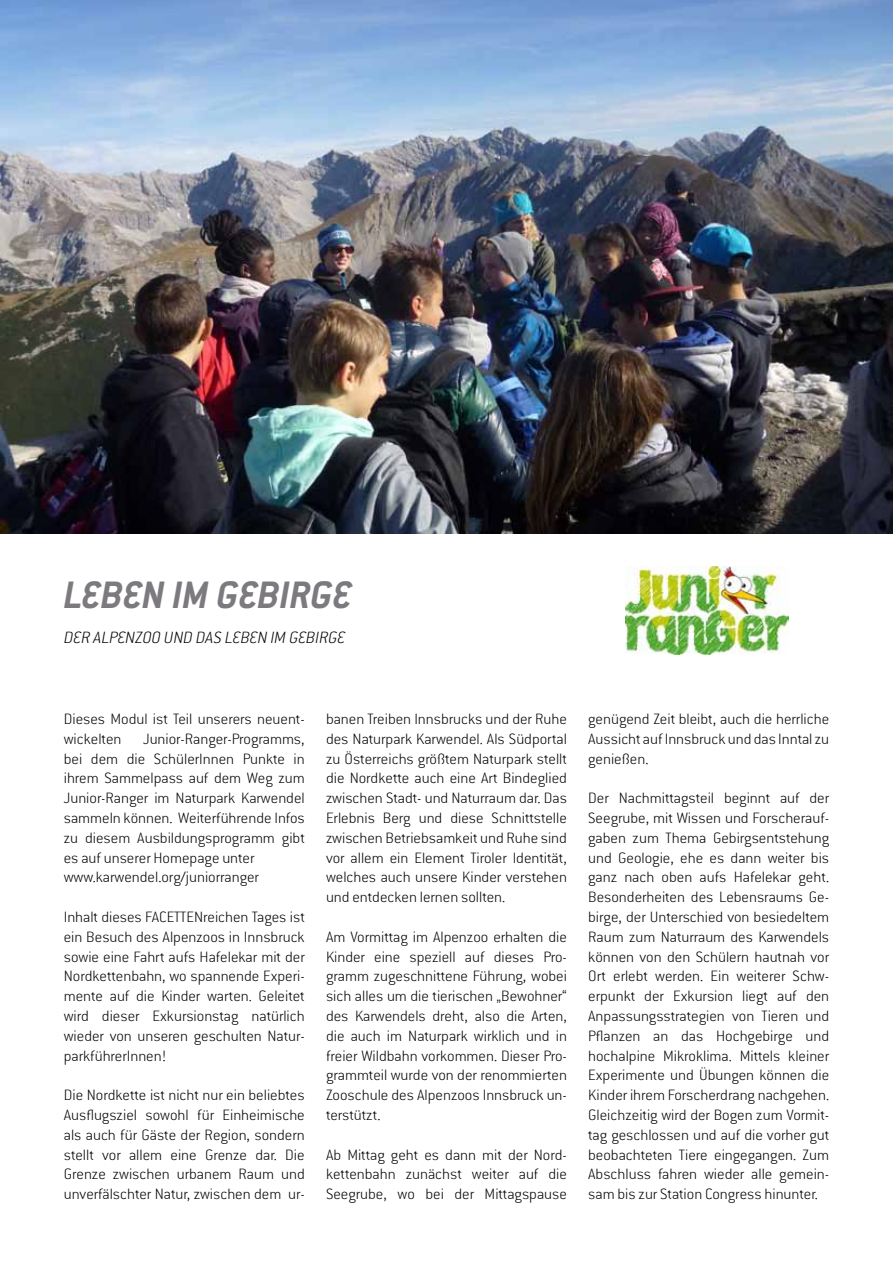
<style>
.page{position:relative;width:893px;height:1263px;background:#fff}
.page>*{position:absolute;margin:0;border:0;box-sizing:border-box;transform-origin:0 0}
.t1{font:italic 700 42px "Conduit ITC Pro";letter-spacing:-.005em;color:#7c7a7f}
.t2{font:italic 200 18px "Conduit ITC Pro";color:#000}
.t3{font:200 16.5px/19.8px "Conduit ITC Pro";color:#000;text-align:justify}
</style>
<div class="page">
<img style="left:0;top:0;width:893px;height:534px">
<img style="left:625px;top:567px;width:163px;height:87px">
<h1 class="t1" style="left:64px;top:570px;width:290px">LEBEN IM GEBIRGE</h1>
<p class="t2" style="left:64px;top:627px;width:283px">DER ALPENZOO UND DAS LEBEN IM GEBIRGE</p>
<p class="t3" style="left:64px;top:709px;width:242px">Dieses Modul ist Teil unserers neuent&shy;wickelten</p>
<p class="t3" style="left:64px;top:729px;width:242px;text-align:left;text-indent:79px">Junior-Ranger-Programms, bei dem die SchülerInnen Punkte in ihrem Sammelpass auf dem Weg zum Junior-Ranger im Naturpark Karwendel sammeln können. Weiterführende Infos zu diesem Ausbildungsprogramm gibt es auf unserer Homepage unter www.karwendel.org/juniorranger</p>
<p class="t3" style="left:64px;top:907px;width:242px">Inhalt dieses FACETTENreichen Tages ist ein Besuch des Alpenzoos in Innsbruck sowie eine Fahrt aufs Hafelekar mit der Nordkettenbahn, wo spannende Experi&shy;mente auf die Kinder warten. Geleitet wird dieser Exkursionstag natürlich wieder von unseren geschulten Natur&shy;parkführerInnen!</p>
<p class="t3" style="left:64px;top:1085px;width:242px">Die Nordkette ist nicht nur ein beliebtes Ausflugsziel sowohl für Einheimische als auch für Gäste der Region, sondern stellt vor allem eine Grenze dar. Die Grenze zwischen urbanem Raum und unverfälschter Natur, zwischen dem ur-</p>
<p class="t3" style="left:326px;top:709px;width:242px">banen Treiben Innsbrucks und der Ruhe des Naturpark Karwendel. Als Südportal zu Österreichs größtem Naturpark stellt die Nordkette auch eine Art Bindeglied zwischen Stadt- und Naturraum dar. Das Erlebnis Berg und diese Schnittstelle zwischen Betriebsamkeit und Ruhe sind vor allem ein Element Tiroler Identität, welches auch unsere Kinder verstehen und entdecken lernen sollten.</p>
<p class="t3" style="left:326px;top:927px;width:242px">Am Vormittag im Alpenzoo erhalten die Kinder eine speziell auf dieses Pro&shy;gramm zugeschnittene Führung, wobei sich alles um die tierischen „Bewohner“ des Karwendels dreht, also die Arten, die auch im Naturpark wirklich und in freier Wildbahn vorkommen. Dieser Pro&shy;grammteil wurde von der renommierten Zooschule des Alpenzoos Innsbruck un&shy;terstützt.</p>
<p class="t3" style="left:326px;top:1145px;width:242px">Ab Mittag geht es dann mit der Nord&shy;kettenbahn zunächst weiter auf die Seegrube, wo bei der Mittagspause</p>
<p class="t3" style="left:588px;top:709px;width:242px">genügend Zeit bleibt, auch die herrliche Aussicht auf Innsbruck und das Inntal zu genießen.</p>
<p class="t3" style="left:588px;top:788px;width:242px">Der Nachmittagsteil beginnt auf der Seegrube, mit Wissen und Forscherauf&shy;gaben zum Thema Gebirgsentstehung und Geologie, ehe es dann weiter bis ganz nach oben aufs Hafelekar geht.<br>Besonderheiten des Lebensraums Ge&shy;birge, der Unterschied von besiedeltem Raum zum Naturraum des Karwendels können von den Schülern hautnah vor Ort erlebt werden. Ein weiterer Schw&shy;erpunkt der Exkursion liegt auf den Anpassungsstrategien von Tieren und Pflanzen an das Hochgebirge und hochalpine Mikroklima. Mittels kleiner Experimente und Übungen können die Kinder ihrem Forscherdrang nachgehen.<br>Gleichzeitig wird der Bogen zum Vormit&shy;tag geschlossen und auf die vorher gut beobachteten Tiere eingegangen. Zum Abschluss fahren wieder alle gemein&shy;sam bis zur Station Congress hinunter.</p>
</div>
